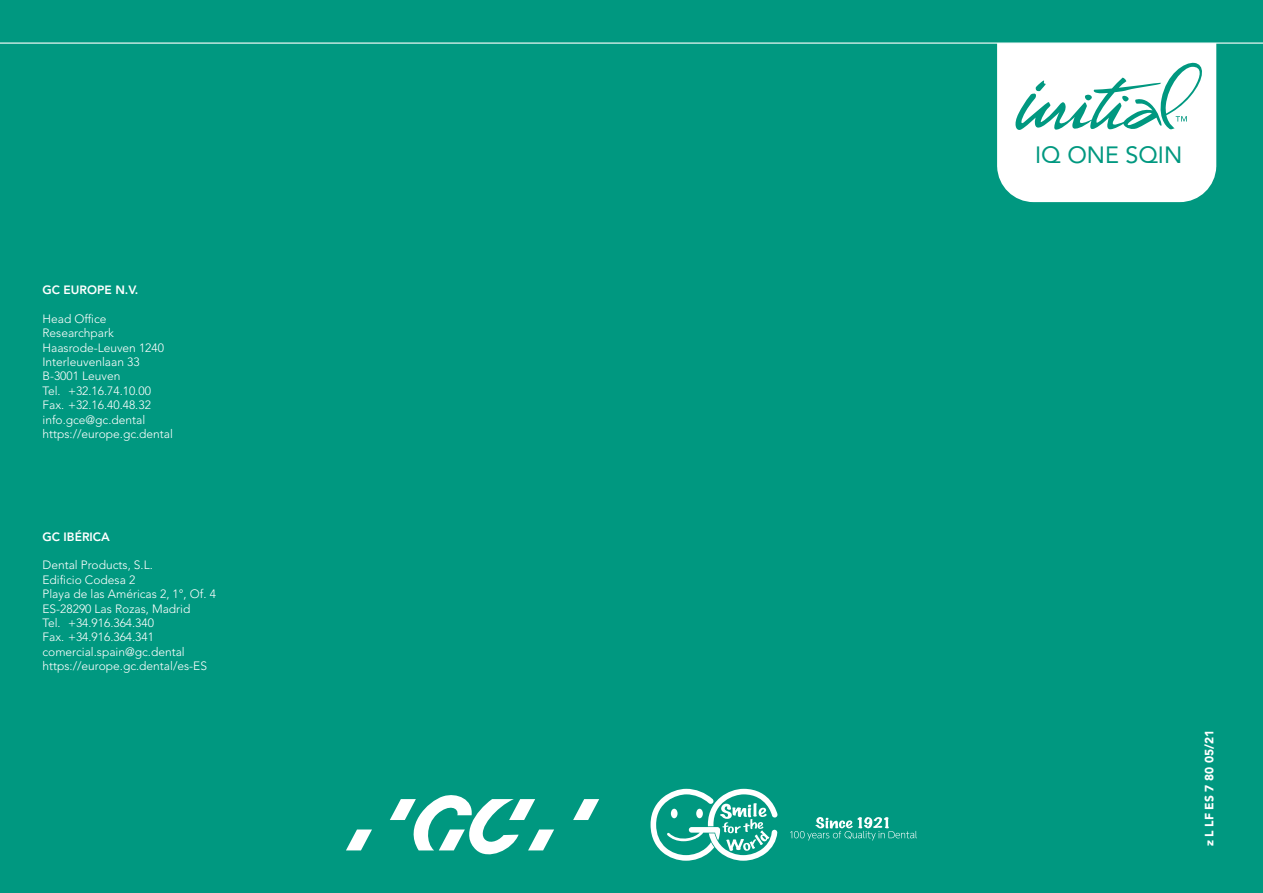
<style>
.page{position:relative;width:1263px;height:893px;background:#009880}
.page>*{position:absolute;margin:0;border:0;box-sizing:border-box;transform-origin:0 0}
.t1{font:23.4px "Avenir LT Std";color:#009880}
.t2{font:300 12px/14.4px "Avenir LT Std";color:#fff}
.t3{font:800 12px "Avenir LT Std";color:#fff}
.t4{font:900 12px "Avenir LT Std";color:#fff}
</style>
<div class="page">
<svg style="left:997px;top:44px;width:219px;height:158px;background:#e6f4f2"></svg>
<hr style="left:0;top:43px;width:1263px;height:1px;background:#fff">
<svg style="left:346px;top:829px;width:26px;height:21px"></svg>
<svg style="left:573px;top:799px;width:26px;height:21px"></svg>
<svg style="left:390px;top:795px;width:164px;height:60px"></svg>
<svg style="left:790px;top:817px;width:127px;height:24px"></svg>
<svg style="left:650px;top:789px;width:128px;height:72px"></svg>
<p class="t3" style="left:43px;top:283px;width:97px">GC EUROPE N.V.</p>
<p class="t2" style="left:43px;top:311px;width:132px">Head Office<br>Researchpark<br>Haasrode-Leuven 1240<br>Interleuvenlaan 33<br>B-3001 Leuven<br>Tel. +32.16.74.10.00<br>Fax. +32.16.40.48.32 info.gce@gc.dental https://europe.gc.dental</p>
<p class="t3" style="left:43px;top:529px;width:69px">GC IBÉRICA</p>
<p class="t2" style="left:43px;top:558px;width:175px">Dental Products, S.L.<br>Edificio Codesa 2<br>Playa de las Américas 2, 1°, Of. 4<br>ES-28290 Las Rozas, Madrid<br>Tel. +34.916.364.340<br>Fax. +34.916.364.341 comercial.spain@gc.dental https://europe.gc.dental/es-ES</p>
<h1 class="t1" style="left:1035px;top:142px;width:149px">IQ ONE SQIN</h1>
<p class="t4" style="left:1202px;top:846px;width:118px;rotate:-90deg">z L LF ES 7 80 05/21</p>
</div>
